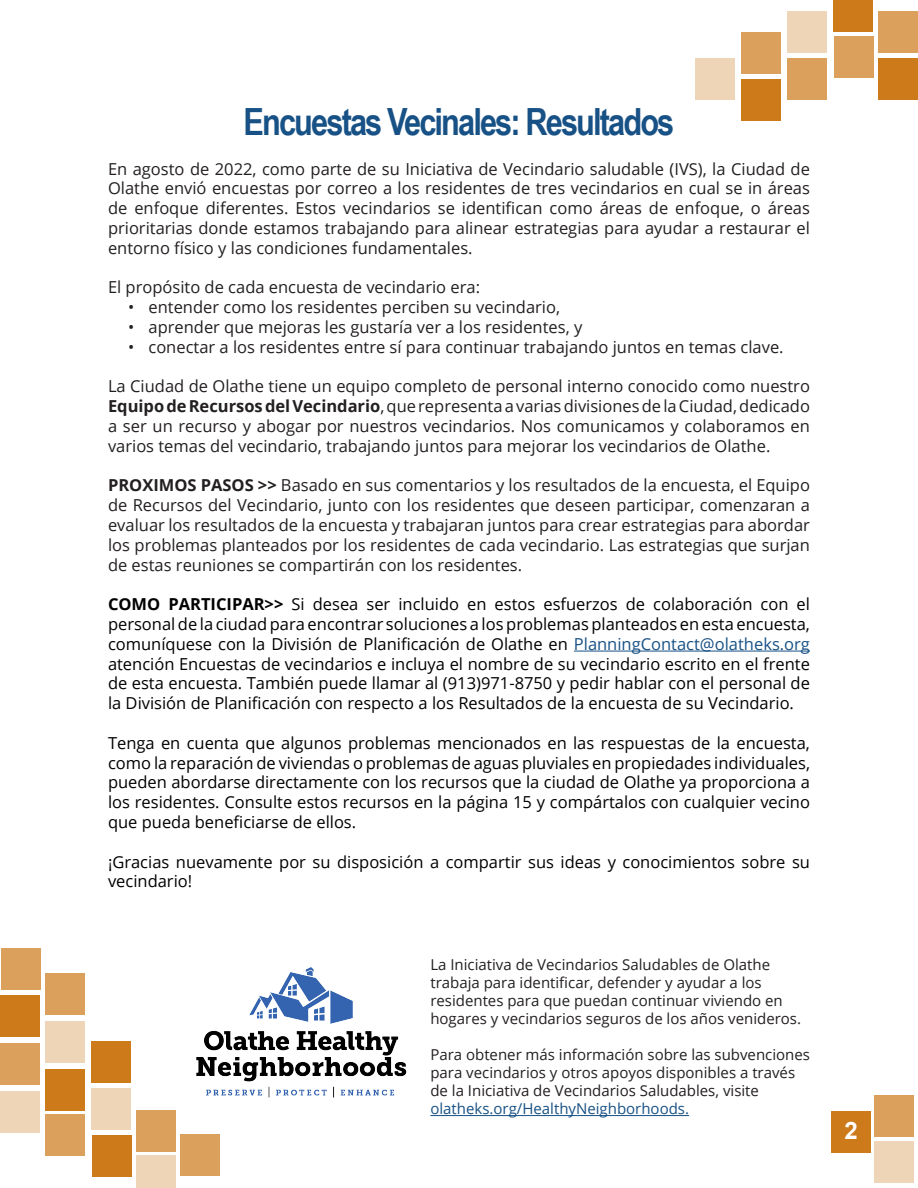
<style>
.page{position:relative;width:918px;height:1188px;background:#fff}
.page>*{position:absolute;margin:0;border:0;box-sizing:border-box;transform-origin:0 0}
.t1{font:700 37.5px "Arial Narrow";letter-spacing:-.05em;color:#175185}
.t2{font:700 24px "Arial";color:#fff}
.Paragraph{font:16.5px/19.8px "Open Sans";color:#231f20;text-align:justify}
.Paragraph-2{font:16.5px/19.8px "Open Sans";color:#000;text-align:justify}
.Paragraph-3{font:15px/18px "Open Sans";color:#231f20}
.s1{font-weight:700}
.s2{color:#175185}
</style>
<div class="page">
<div style="left:741px;top:79px;width:40px;height:42px;background:#cd7a1a"></div>
<div style="left:695px;top:58px;width:40px;height:42px;background:#efd5b8"></div>
<div style="left:834px;top:0;width:39px;height:32px;background:#cd7a1a"></div>
<div style="left:878px;top:58px;width:40px;height:42px;background:#cd7a1a"></div>
<div style="left:741px;top:32px;width:40px;height:42px;background:#dba05c"></div>
<div style="left:787px;top:11px;width:40px;height:42px;background:#efd5b8"></div>
<div style="left:787px;top:58px;width:40px;height:42px;background:#dba05c"></div>
<div style="left:834px;top:36px;width:40px;height:42px;background:#dba05c"></div>
<div style="left:878px;top:11px;width:39px;height:42px;background:#dba05c"></div>
<div style="left:91px;top:1041px;width:40px;height:42px;background:#cd7a1a"></div>
<div style="left:45px;top:1021px;width:40px;height:42px;background:#efd5b8"></div>
<div style="left:45px;top:1069px;width:39px;height:42px;background:#cd7a1a"></div>
<div style="left:0;top:995px;width:40px;height:42px;background:#cd7a1a"></div>
<div style="left:0;top:1043px;width:40px;height:42px;background:#dba05c"></div>
<div style="left:92px;top:1088px;width:39px;height:42px;background:#efd5b8"></div>
<div style="left:137px;top:1110px;width:39px;height:42px;background:#dba05c"></div>
<div style="left:45px;top:973px;width:39px;height:42px;background:#dba05c"></div>
<div style="left:1px;top:948px;width:40px;height:42px;background:#dba05c"></div>
<div style="left:0;top:1091px;width:40px;height:42px;background:#efd5b8"></div>
<div style="left:45px;top:1115px;width:40px;height:41px;background:#dba05c"></div>
<div style="left:92px;top:1135px;width:40px;height:42px;background:#cd7a1a"></div>
<div style="left:136px;top:1155px;width:40px;height:33px;background:#efd5b8"></div>
<div style="left:181px;top:1134px;width:39px;height:42px;background:#dba05c"></div>
<div style="left:832px;top:1111px;width:39px;height:42px;background:#cd7a1a"></div>
<div style="left:874px;top:1095px;width:40px;height:42px;background:#dba05c"></div>
<div style="left:874px;top:1141px;width:40px;height:42px;background:#efd5b8"></div>
<hr style="left:574px;top:651px;width:236px;height:1px;background:#175185">
<img style="left:196px;top:967px;width:211px;height:131px">
<hr style="left:430px;top:1115px;width:259px;height:1px;background:#175185">
<p class="t1" style="left:244px;top:94px;width:432px">Encuestas Vecinales: Resultados</p>
<p class="Paragraph" style="left:108px;top:158px;width:704px">En agosto de 2022, como parte de su Iniciativa de Vecindario saludable (IVS), la Ciudad de Olathe envió encuestas por correo a los residentes de tres vecindarios en cual se in áreas de enfoque diferentes. Estos vecindarios se identifican como áreas de enfoque, o áreas prioritarias donde estamos trabajando para alinear estrategias para ayudar a restaurar el entorno físico y las condiciones fundamentales.</p>
<p class="Paragraph" style="left:108px;top:277px;width:374px">El propósito de cada encuesta de vecindario era:</p>
<p class="Paragraph" style="left:128px;top:297px;width:433px">• entender como los residentes perciben su vecindario,</p>
<p class="Paragraph" style="left:128px;top:317px;width:456px">• aprender que mejoras les gustaría ver a los residentes, y</p>
<p class="Paragraph" style="left:128px;top:337px;width:657px">• conectar a los residentes entre sí para continuar trabajando juntos en temas clave.</p>
<p class="Paragraph" style="left:108px;top:376px;width:704px">La Ciudad de Olathe tiene un equipo completo de personal interno conocido como nuestro <span class="s1">Equipo de Recursos del Vecindario</span>, que representa a varias divisiones de la Ciudad, dedicado a ser un recurso y abogar por nuestros vecindarios. Nos comunicamos y colaboramos en varios temas del vecindario, trabajando juntos para mejorar los vecindarios de Olathe.</p>
<p class="Paragraph" style="left:108px;top:475px;width:704px"><span class="s1">PROXIMOS PASOS &gt;&gt;</span> Basado en sus comentarios y los resultados de la encuesta, el Equipo de Recursos del Vecindario, junto con los residentes que deseen participar, comenzaran a evaluar los resultados de la encuesta y trabajaran juntos para crear estrategias para abordar los problemas planteados por los residentes de cada vecindario. Las estrategias que surjan de estas reuniones se compartirán con los residentes.</p>
<p class="Paragraph-2" style="left:108px;top:594px;width:704px"><span class="s1">COMO PARTICIPAR&gt;&gt;</span> Si desea ser incluido en estos esfuerzos de colaboración con el personal de la ciudad para encontrar soluciones a los problemas planteados en esta encuesta, comuníquese con la División de Planificación de Olathe en <span class="s2">PlanningContact@olatheks.org </span>atención Encuestas de vecindarios e incluya el nombre de su vecindario escrito en el frente de esta encuesta. También puede llamar al (913)971-8750 y pedir hablar con el personal de la División de Planificación con respecto a los Resultados de la encuesta de su Vecindario.</p>
<p class="Paragraph-2" style="left:108px;top:733px;width:704px">Tenga en cuenta que algunos problemas mencionados en las respuestas de la encuesta, como la reparación de viviendas o problemas de aguas pluviales en propiedades individuales, pueden abordarse directamente con los recursos que la ciudad de Olathe ya proporciona a los residentes. Consulte estos recursos en la página 15 y compártalos con cualquier vecino que pueda beneficiarse de ellos.</p>
<p class="Paragraph-2" style="left:108px;top:851px;width:704px">¡Gracias nuevamente por su disposición a compartir sus ideas y conocimientos sobre su vecindario!</p>
<p class="Paragraph-3" style="left:430px;top:956px;width:372px">La Iniciativa de Vecindarios Saludables de Olathe trabaja para identificar, defender y ayudar a los residentes para que puedan continuar viviendo en hogares y vecindarios seguros de los años venideros.</p>
<p class="Paragraph-3" style="left:430px;top:1046px;width:381px">Para obtener más información sobre las subvenciones para vecindarios y otros apoyos disponibles a través de la Iniciativa de Vecindarios Saludables, visite <span class="s2">olatheks.org/HealthyNeighborhoods.</span></p>
<p class="t2" style="left:845px;top:1113px;width:15px">2</p>
</div>
